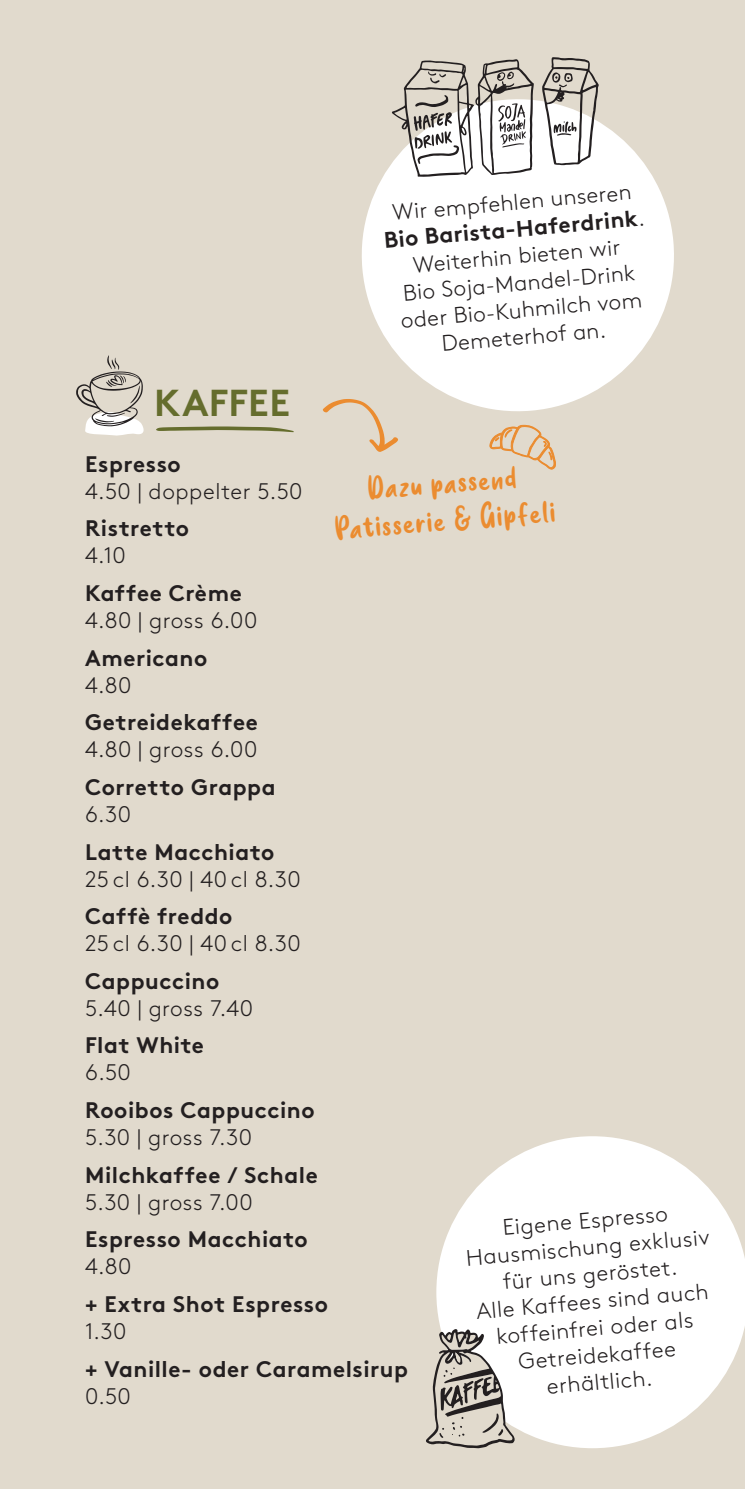
<style>
.page{position:relative;width:745px;height:1489px;background:#fff}
.page>*{position:absolute;margin:0;border:0;box-sizing:border-box;transform-origin:0 0}
.t1{font:700 37.5px "Brown Std";letter-spacing:.015em;color:#656d2d}
.t2{font:36.25px/37px "sweetpurple";color:#eb8c30;text-align:center}
.t3{font:300 22.5px/27px "Brown Std";letter-spacing:.02em;color:#231f20;text-align:center}
.t4{font:700 22.5px "Brown Std";letter-spacing:.025em;color:#231f20}
.s1{font-weight:700}
</style>
<div class="page">
<div style="left:0;top:0;width:744px;height:1488px;background:#e1dacd"></div>
<svg style="left:436px;top:1136px;width:308px;height:311px;fill:#fff"></svg>
<svg style="left:361px;top:100px;width:313px;height:312px;fill:#fff"></svg>
<svg style="left:542px;top:57px;width:56px;height:108px"></svg>
<svg style="left:391px;top:59px;width:142px;height:118px"></svg>
<svg style="left:426px;top:1328px;width:88px;height:119px"></svg>
<svg style="left:76px;top:355px;width:68px;height:81px"></svg>
<svg style="left:156px;top:426px;width:137px;height:6px"></svg>
<svg style="left:322px;top:399px;width:76px;height:53px"></svg>
<svg style="left:489px;top:424px;width:67px;height:46px"></svg>
<h1 class="t1" style="left:154px;top:380px;width:137px">KAFFEE</h1>
<p class="t3" style="left:380px;top:200px;width:263px;rotate:-5deg">Wir empfehlen unseren<br><span class="s1">Bio Barista-Haferdrink</span>.<br>Weiterhin bieten wir<br>Bio Soja-Mandel-Drink oder Bio-Kuhmilch vom<br>Demeterhof an.</p>
<p class="t4" style="left:85px;top:450px;width:97px">Espresso</p>
<p class="t3" style="left:85px;top:477px;width:218px">4.50 | doppelter 5.50</p>
<p class="t4" style="left:85px;top:514px;width:105px">Ristretto</p>
<p class="t3" style="left:85px;top:542px;width:42px">4.10</p>
<p class="t4" style="left:85px;top:579px;width:158px">Kaffee Crème</p>
<p class="t3" style="left:85px;top:607px;width:174px">4.80 | gross 6.00</p>
<p class="t4" style="left:85px;top:644px;width:124px">Americano</p>
<p class="t3" style="left:85px;top:671px;width:48px">4.80</p>
<p class="t4" style="left:85px;top:708px;width:174px">Getreidekaffee</p>
<p class="t3" style="left:85px;top:736px;width:174px">4.80 | gross 6.00</p>
<p class="t4" style="left:85px;top:773px;width:192px">Corretto Grappa</p>
<p class="t3" style="left:85px;top:801px;width:47px">6.30</p>
<p class="t4" style="left:85px;top:837px;width:190px">Latte Macchiato</p>
<p class="t3" style="left:85px;top:865px;width:217px">25 cl 6.30 | 40 cl 8.30</p>
<p class="t4" style="left:85px;top:902px;width:149px">Caffè freddo</p>
<p class="t3" style="left:85px;top:930px;width:217px">25 cl 6.30 | 40 cl 8.30</p>
<p class="t4" style="left:85px;top:967px;width:135px">Cappuccino</p>
<p class="t3" style="left:85px;top:994px;width:169px">5.40 | gross 7.40</p>
<p class="t4" style="left:85px;top:1031px;width:120px">Flat White</p>
<p class="t3" style="left:85px;top:1059px;width:47px">6.50</p>
<p class="t4" style="left:85px;top:1096px;width:231px">Rooibos Cappuccino</p>
<p class="t3" style="left:85px;top:1124px;width:168px">5.30 | gross 7.30</p>
<p class="t4" style="left:85px;top:1161px;width:234px">Milchkaffee / Schale</p>
<p class="t3" style="left:85px;top:1188px;width:169px">5.30 | gross 7.00</p>
<p class="t4" style="left:85px;top:1225px;width:224px">Espresso Macchiato</p>
<p class="t3" style="left:85px;top:1253px;width:48px">4.80</p>
<p class="t4" style="left:85px;top:1290px;width:244px">+ Extra Shot Espresso</p>
<p class="t3" style="left:85px;top:1317px;width:43px">1.30</p>
<p class="t4" style="left:85px;top:1354px;width:324px">+ Vanille- oder Caramelsirup</p>
<p class="t3" style="left:85px;top:1382px;width:47px">0.50</p>
<h2 class="t2" style="left:329px;top:472px;width:222px;rotate:-5deg">Dazu passend<br>Patisserie &amp; Gipfeli</h2>
<p class="t3" style="left:462px;top:1217px;width:245px;rotate:-5deg">Eigene Espresso<br>Hausmischung exklusiv für uns geröstet.<br>Alle Kaffees sind auch koffeinfrei oder als<br>Getreidekaffee erhältlich.</p>
</div>
